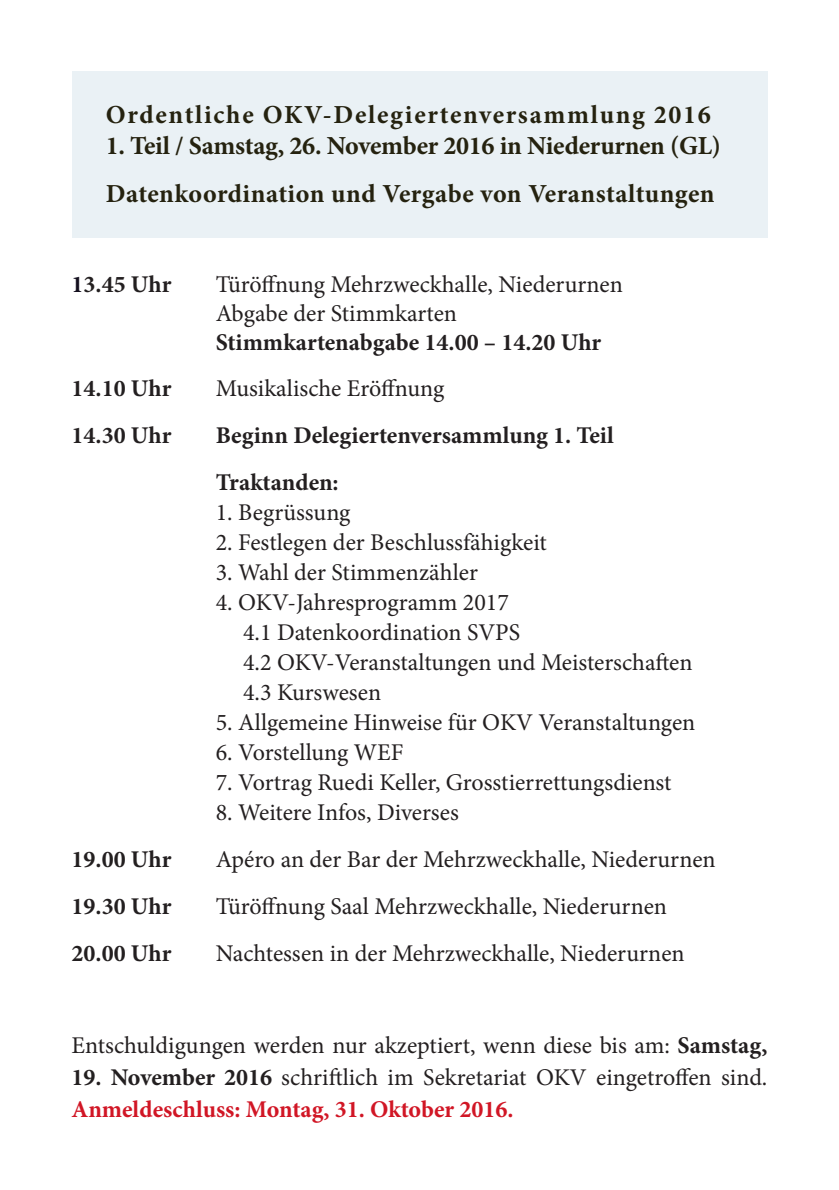
<style>
.page{position:relative;width:839px;height:1190px;background:#fff}
.page>*{position:absolute;margin:0;border:0;box-sizing:border-box;transform-origin:0 0}
.t1{font:700 26px "Minion Pro";letter-spacing:-.01em;color:#25220f}
.t2{font:700 26px "Minion Pro";letter-spacing:.02em;color:#25220f}
.t3{font:700 26px "Minion Pro";letter-spacing:.065em;color:#25220f}
.t4{font:24px "Minion Pro";color:#231f20}
.t5{font:700 24px "Minion Pro";color:#231f20}
.t6{font:700 24px "Minion Pro";color:#d11625}
.s1{color:#140f1e}
.s2{font-weight:700}
</style>
<div class="page">
<div style="left:71px;top:71px;width:696px;height:167px;background:#eaf1f5"></div>
<p class="t3" style="left:106px;top:96px;width:606px">Ordentliche OKV-Delegiertenversammlung 2016</p>
<p class="t1" style="left:106px;top:127px;width:616px">1. Teil / Samstag, 26. November 2016 in Niederurnen (GL)</p>
<p class="t2" style="left:106px;top:175px;width:610px">Datenkoordination und Vergabe von Veranstaltungen</p>
<p class="t5" style="left:71px;top:267px;width:101px"><span class="s1">1</span>3.45 Uhr</p>
<p class="t4" style="left:215px;top:268px;width:408px">Türöffnung Mehrzweckhalle, Niederurnen</p>
<p class="t4" style="left:215px;top:297px;width:243px">Abgabe der Stimmkarten</p>
<p class="t5" style="left:215px;top:325px;width:387px">Stimmkartenabgabe 14.00 – 14.20 Uhr</p>
<p class="t5" style="left:71px;top:372px;width:101px">14.10 Uhr</p>
<p class="t4" style="left:215px;top:373px;width:230px">Musikalische Eröffnung</p>
<p class="t5" style="left:71px;top:419px;width:101px">14.30 Uhr</p>
<p class="t5" style="left:215px;top:419px;width:399px">Beginn Delegiertenversammlung 1. Teil</p>
<p class="t5" style="left:215px;top:465px;width:124px">Traktanden:</p>
<p class="t4" style="left:215px;top:496px;width:136px">1. Begrüssung</p>
<p class="t4" style="left:215px;top:526px;width:332px">2. Festlegen der Beschlussfähigkeit</p>
<p class="t4" style="left:215px;top:556px;width:264px">3. Wahl der Stimmenzähler</p>
<p class="t4" style="left:215px;top:586px;width:294px">4. OKV-Jahresprogramm 2017</p>
<p class="t4" style="left:243px;top:616px;width:278px">4.1 Datenkoordination SVPS</p>
<p class="t4" style="left:243px;top:646px;width:451px">4.2 OKV-Veranstaltungen und Meisterschaften</p>
<p class="t4" style="left:243px;top:676px;width:140px">4.3 Kurswesen</p>
<p class="t4" style="left:215px;top:706px;width:481px">5. Allgemeine Hinweise für OKV Veranstaltungen</p>
<p class="t4" style="left:215px;top:736px;width:189px">6. Vorstellung WEF</p>
<p class="t4" style="left:215px;top:766px;width:457px">7. Vortrag Ruedi Keller, Grosstierrettungsdienst</p>
<p class="t4" style="left:215px;top:796px;width:244px">8. Weitere Infos, Diverses</p>
<p class="t5" style="left:71px;top:842px;width:101px">19.00 Uhr</p>
<p class="t4" style="left:215px;top:843px;width:501px">Apéro an der Bar der Mehrzweckhalle, Niederurnen</p>
<p class="t5" style="left:71px;top:889px;width:101px">19.30 Uhr</p>
<p class="t4" style="left:215px;top:890px;width:452px">Türöffnung Saal Mehrzweckhalle, Niederurnen</p>
<p class="t5" style="left:71px;top:936px;width:101px">20.00 Uhr</p>
<p class="t4" style="left:215px;top:937px;width:470px">Nachtessen in der Mehrzweckhalle, Niederurnen</p>
<p class="t4" style="left:71px;top:1029px;width:697px">Entschuldigungen werden nur akzeptiert, wenn diese bis am: <span class="s2">Samstag,</span></p>
<p class="t4" style="left:71px;top:1061px;width:697px"><span class="s2">19. November 2016</span> schriftlich im Sekretariat OKV eingetroffen sind.</p>
<p class="t6" style="left:71px;top:1092px;width:443px">Anmeldeschluss: Montag, 31. Oktober 2016.</p>
</div>
